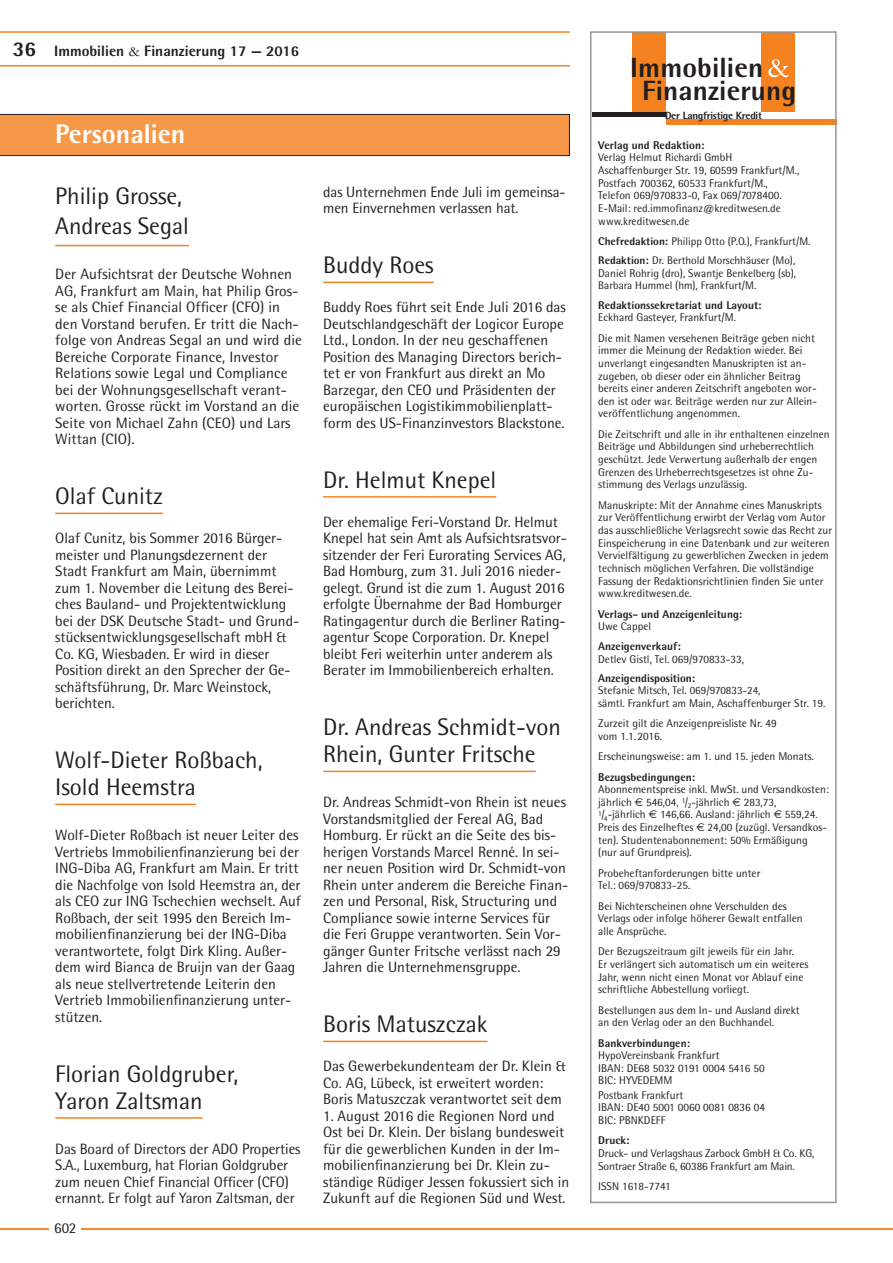
<style>
.page{position:relative;width:893px;height:1263px;background:#fff}
.page>*{position:absolute;margin:0;border:0;box-sizing:border-box;transform-origin:0 0}
.t1{font:800 27.9px/23.1px "Rotis Semi Sans";letter-spacing:.005em;color:#231f20}
.t2{font:800 27px "Rotis Semi Sans";color:#fff}
.t3{font:24px/27px "Rotis Semi Sans";color:#231f20}
.t4{font:15px/16.5px "Rotis Semi Sans";color:#231f20}
.t5{font:800 15px "Rotis Semi Sans";color:#231f20}
.t6{font:11.25px/12.6px "Rotis Semi Sans";color:#231f20}
.t7{font:800 11.25px "Rotis Semi Sans";color:#231f20}
.t8{font:11.1px/19.4px "Rotis Semi Sans";color:#231f20}
.t9{font:800 10.5px "Rotis Semi Sans";letter-spacing:-.025em;color:#231f20}
.s1{font-size:21px}
.s2{font-family:"Garamond";font-weight:400}
.s3{font-weight:800}
.s4{font-size:11.25px}
.s5{font-family:"Euro Sans"}
</style>
<div class="page">
<hr style="left:0;top:1228px;width:893px;height:2px;background:#f58220">
<hr style="left:55px;top:245px;width:134px;height:1px;background:#f58220">
<hr style="left:55px;top:513px;width:108px;height:1px;background:#f58220">
<hr style="left:55px;top:804px;width:141px;height:1px;background:#f58220">
<hr style="left:55px;top:1117px;width:148px;height:2px;background:#f58220">
<hr style="left:323px;top:282px;width:111px;height:1px;background:#f58220">
<hr style="left:323px;top:496px;width:173px;height:2px;background:#f58220">
<hr style="left:323px;top:771px;width:213px;height:1px;background:#f58220">
<hr style="left:323px;top:1041px;width:165px;height:1px;background:#f58220">
<div style="left:0;top:114px;width:570px;height:42px;background:#f79848"></div>
<div style="left:49px;top:1215px;width:32px;height:30px;background:#fff"></div>
<div style="left:632px;top:32px;width:34px;height:80px;background:#f58220"></div>
<div style="left:761px;top:32px;width:33px;height:80px;background:#f58220"></div>
<svg style="left:0;top:31px;width:795px;height:46px"></svg>
<hr style="left:592px;top:112px;width:74px;height:4px;background:#231f20">
<div style="left:666px;top:119px;width:171px;height:5px;background:#f58220"></div>
<div style="left:590px;top:31px;width:247px;height:1172px;border:2px solid #939598"></div>
<p class="t5" style="left:13px;top:41px;width:288px"><span class="s1">36</span> Immobilien <span class="s2">&amp;</span> Finanzierung 17 — 2016</p>
<h2 class="t2" style="left:55px;top:116px;width:132px">Personalien</h2>
<h3 class="t3" style="left:55px;top:181px;width:135px;line-height:30px">Philip Grosse,<br>Andreas Segal</h3>
<p class="t4" style="left:55px;top:266px;width:248px">Der Aufsichtsrat der Deutsche Wohnen AG, Frankfurt am Main, hat Philip Gros&shy;se als Chief Financial Officer (CFO) in den Vorstand berufen. Er tritt die Nach&shy;folge von Andreas Segal an und wird die Bereiche Corporate Finance, Investor Relations sowie Legal und Compliance bei der Wohnungsgesellschaft verant&shy;worten. Grosse rückt im Vorstand an die Seite von Michael Zahn (CEO) und Lars Wittan (CIO).</p>
<h3 class="t3" style="left:55px;top:482px;width:109px">Olaf Cunitz</h3>
<p class="t4" style="left:55px;top:530px;width:246px">Olaf Cunitz, bis Sommer 2016 Bürger&shy;meister und Planungsdezernent der Stadt Frankfurt am Main, übernimmt zum 1. November die Leitung des Berei&shy;ches Bauland- und Projektentwicklung bei der DSK Deutsche Stadt- und Grund&shy;stücksentwicklungsgesellschaft mbH &amp; Co. KG, Wiesbaden. Er wird in dieser Position direkt an den Sprecher der Ge&shy;schäftsführung, Dr. Marc Weinstock, berichten.</p>
<h3 class="t3" style="left:55px;top:746px;width:209px">Wolf-Dieter Roßbach,<br>Isold Heemstra</h3>
<p class="t4" style="left:55px;top:827px;width:247px">Wolf-Dieter Roßbach ist neuer Leiter des Vertriebs Immobilienfinanzierung bei der ING-Diba AG, Frankfurt am Main. Er tritt die Nachfolge von Isold Heemstra an, der als CEO zur ING Tschechien wechselt. Auf Roßbach, der seit 1995 den Bereich Im&shy;mobilienfinanzierung bei der ING-Diba verantwortete, folgt Dirk Kling. Außer&shy;dem wird Bianca de Bruijn van der Gaag als neue stellvertretende Leiterin den Vertrieb Immobilienfinanzierung unter&shy;stützen.</p>
<h3 class="t3" style="left:55px;top:1060px;width:185px">Florian Goldgruber,<br>Yaron Zaltsman</h3>
<p class="t4" style="left:55px;top:1140px;width:247px">Das Board of Directors der ADO Properties S.A., Luxemburg, hat Florian Goldgruber zum neuen Chief Financial Officer (CFO) ernannt. Er folgt auf Yaron Zaltsman, der</p>
<p class="t4" style="left:54px;top:1219px;width:24px">602</p>
<p class="t4" style="left:54px;top:1219px;width:15px">xx</p>
<p class="t4" style="left:323px;top:183px;width:244px">das Unternehmen Ende Juli im gemeinsa&shy;men Einvernehmen verlassen hat.</p>
<h3 class="t3" style="left:323px;top:251px;width:112px">Buddy Roes</h3>
<p class="t4" style="left:323px;top:299px;width:244px">Buddy Roes führt seit Ende Juli 2016 das Deutschlandgeschäft der Logicor Europe Ltd., London. In der neu geschaffenen Position des Managing Directors berich&shy;tet er von Frankfurt aus direkt an Mo Barzegar, den CEO und Präsidenten der europäischen Logistikimmobilienplatt&shy;form des US-Finanzinvestors Blackstone.</p>
<h3 class="t3" style="left:323px;top:466px;width:175px">Dr. Helmut Knepel</h3>
<p class="t4" style="left:323px;top:513px;width:245px">Der ehemalige Feri-Vorstand Dr. Helmut Knepel hat sein Amt als Aufsichtsratsvor&shy;sitzender der Feri Eurorating Services AG, Bad Homburg, zum 31. Juli 2016 nieder&shy;gelegt. Grund ist die zum 1. August 2016 erfolgte Übernahme der Bad Homburger Ratingagentur durch die Berliner Rating&shy;agentur Scope Corporation. Dr. Knepel bleibt Feri weiterhin unter anderem als Berater im Immobilienbereich erhalten.</p>
<h3 class="t3" style="left:323px;top:713px;width:239px">Dr. Andreas Schmidt-von<br>Rhein, Gunter Fritsche</h3>
<p class="t4" style="left:323px;top:794px;width:247px">Dr. Andreas Schmidt-von Rhein ist neues Vorstandsmitglied der Fereal AG, Bad Homburg. Er rückt an die Seite des bis&shy;herigen Vorstands Marcel Renné. In sei&shy;ner neuen Position wird Dr. Schmidt-von Rhein unter anderem die Bereiche Finan&shy;zen und Personal, Risk, Structuring und Compliance sowie interne Services für die Feri Gruppe verantworten. Sein Vor&shy;gänger Gunter Fritsche verlässt nach 29<br>Jahren die Unternehmensgruppe.</p>
<h3 class="t3" style="left:323px;top:1010px;width:166px">Boris Matuszczak</h3>
<p class="t4" style="left:323px;top:1058px;width:244px">Das Gewerbekundenteam der Dr. Klein &amp;<br>Co. AG, Lübeck, ist erweitert worden:<br>Boris Matuszczak verantwortet seit dem</p>
<p class="t4" style="left:323px;top:1107px;width:248px">1. August 2016 die Regionen Nord und Ost bei Dr. Klein. Der bislang bundesweit für die gewerblichen Kunden in der Im&shy;mobilienfinanzierung bei Dr. Klein zu&shy;ständige Rüdiger Jessen fokussiert sich in Zukunft auf die Regionen Süd und West.</p>
<h1 class="t1" style="left:642px;top:55px;width:156px;text-indent:-12px">Immobilien<br>Finanzierung</h1>
<p class="t9" style="left:665px;top:109px;width:98px">Der Langfristige Kredit</p>
<p class="t7" style="left:598px;top:138px;width:108px">Verlag und Redaktion:</p>
<p class="t6" style="left:598px;top:151px;width:203px">Verlag Helmut Richardi GmbH Aschaffenburger Str. 19, 60599 Frankfurt/M., Postfach 700362, 60533 Frankfurt/M., Telefon 069/970833-0, Fax 069/7078400.<br>E-Mail: red.immofinanz@kreditwesen.de www.kreditwesen.de</p>
<p class="t8" style="left:598px;top:231px;width:214px"><span class="s3">Chefredaktion:</span> Philipp Otto (P.O.), Frankfurt/M.<br><span class="s3">Redaktion:</span> Dr. Berthold Morschhäuser (Mo),</p>
<p class="t8" style="left:598px;top:267px;width:199px;line-height:12.3px"><span class="s4">Daniel Rohrig (dro),</span> Swantje Benkelberg (sb),<br>Barbara Hummel (hm), Frankfurt/M.</p>
<p class="t7" style="left:598px;top:298px;width:165px">Redaktionssekretariat und Layout:</p>
<p class="t6" style="left:598px;top:307px;width:218px;line-height:20.2px">Eckhard Gasteyer, Frankfurt/M.<br>Die mit Namen versehenen Beiträge geben nicht</p>
<p class="t6" style="left:598px;top:344px;width:220px">immer die Meinung der Redaktion wieder. Bei unverlangt eingesandten Manuskripten ist an&shy;zugeben, ob dieser oder ein ähnlicher Beitrag bereits einer anderen Zeitschrift angeboten wor&shy;den ist oder war. Beiträge werden nur zur Allein&shy;veröffentlichung angenommen.</p>
<p class="t6" style="left:598px;top:428px;width:233px">Die Zeitschrift und alle in ihr enthaltenen einzelnen Beiträge und Abbildungen sind urheberrechtlich geschützt. Jede Verwertung außerhalb der engen Grenzen des Urheberrechtsgesetzes ist ohne Zu&shy;stimmung des Verlags unzulässig.</p>
<p class="t6" style="left:598px;top:498px;width:235px">Manuskripte: Mit der Annahme eines Manuskripts zur Veröffentlichung erwirbt der Verlag vom Autor das ausschließliche Verlagsrecht sowie das Recht zur Einspeicherung in eine Datenbank und zur weiteren Vervielfältigung zu gewerblichen Zwecken in jedem technisch möglichen Verfahren. Die vollständige Fassung der Redaktionsrichtlinien finden Sie unter www.kreditwesen.de.</p>
<p class="t7" style="left:598px;top:606px;width:145px">Verlags- und Anzeigenleitung:</p>
<p class="t6" style="left:598px;top:620px;width:54px">Uwe Cappel</p>
<p class="t7" style="left:598px;top:639px;width:84px">Anzeigenverkauf:</p>
<p class="t6" style="left:598px;top:653px;width:147px">Detlev Gistl, Tel. 069/970833-33,</p>
<p class="t7" style="left:598px;top:671px;width:99px">Anzeigendisposition:</p>
<p class="t8" style="left:598px;top:681px;width:164px">Stefanie Mitsch, Tel. 069/970833-24,</p>
<p class="t6" style="left:598px;top:693px;width:229px;line-height:20.2px">sämtl. Frankfurt am Main, Aschaffenburger Str. 19.<br>Zurzeit gilt die Anzeigenpreisliste Nr. 49</p>
<p class="t6" style="left:598px;top:726px;width:217px;line-height:20.2px">vom 1.1.2016.<br>Erscheinungsweise: am 1. und 15. jeden Monats.</p>
<p class="t7" style="left:598px;top:769px;width:99px">Bezugsbedingungen:</p>
<p class="t6" style="left:598px;top:783px;width:232px">Abonnementspreise inkl. MwSt. und Versandkosten: jährlich <span class="s5">€</span> 546,04, <sup>1</sup>/<sub>2</sub>-jährlich <span class="s5">€</span> 283,73,<br><sup>1</sup>/<sub>4</sub>-jährlich <span class="s5">€</span> 146,66. Ausland: jährlich <span class="s5">€</span> 559,24.<br>Preis des Einzelheftes <span class="s5">€</span> 24,00 (zuzügl. Versandkos&shy;ten). Studentenabonnement: 50% Ermäßigung (nur auf Grundpreis).</p>
<p class="t6" style="left:598px;top:866px;width:164px">Probeheftanforderungen bitte unter<br>Tel.: 069/970833-25.</p>
<p class="t6" style="left:598px;top:899px;width:206px">Bei Nichterscheinen ohne Verschulden des<br>Verlags oder infolge höherer Gewalt entfallen alle Ansprüche.</p>
<p class="t6" style="left:598px;top:945px;width:212px">Der Bezugszeitraum gilt jeweils für ein Jahr.<br>Er verlängert sich automatisch um ein weiteres Jahr, wenn nicht einen Monat vor Ablauf eine schriftliche Abbestellung vorliegt.</p>
<p class="t6" style="left:598px;top:1003px;width:203px">Bestellungen aus dem In- und Ausland direkt an den Verlag oder an den Buchhandel.</p>
<p class="t7" style="left:598px;top:1035px;width:93px">Bankverbindungen:</p>
<p class="t6" style="left:598px;top:1049px;width:168px">HypoVereinsbank Frankfurt<br>IBAN: DE68 5032 0191 0004 5416 50<br>BIC: HYVEDEMM</p>
<p class="t6" style="left:598px;top:1088px;width:168px">Postbank Frankfurt<br>IBAN: DE40 5001 0060 0081 0836 04<br>BIC: PBNKDEFF</p>
<p class="t7" style="left:598px;top:1133px;width:33px">Druck:</p>
<p class="t6" style="left:598px;top:1147px;width:218px">Druck- und Verlagshaus Zarbock GmbH &amp; Co. KG,<br>Sontraer Straße 6, 60386 Frankfurt am Main.</p>
<p class="t6" style="left:598px;top:1179px;width:74px">ISSN 1618-7741</p>
</div>
